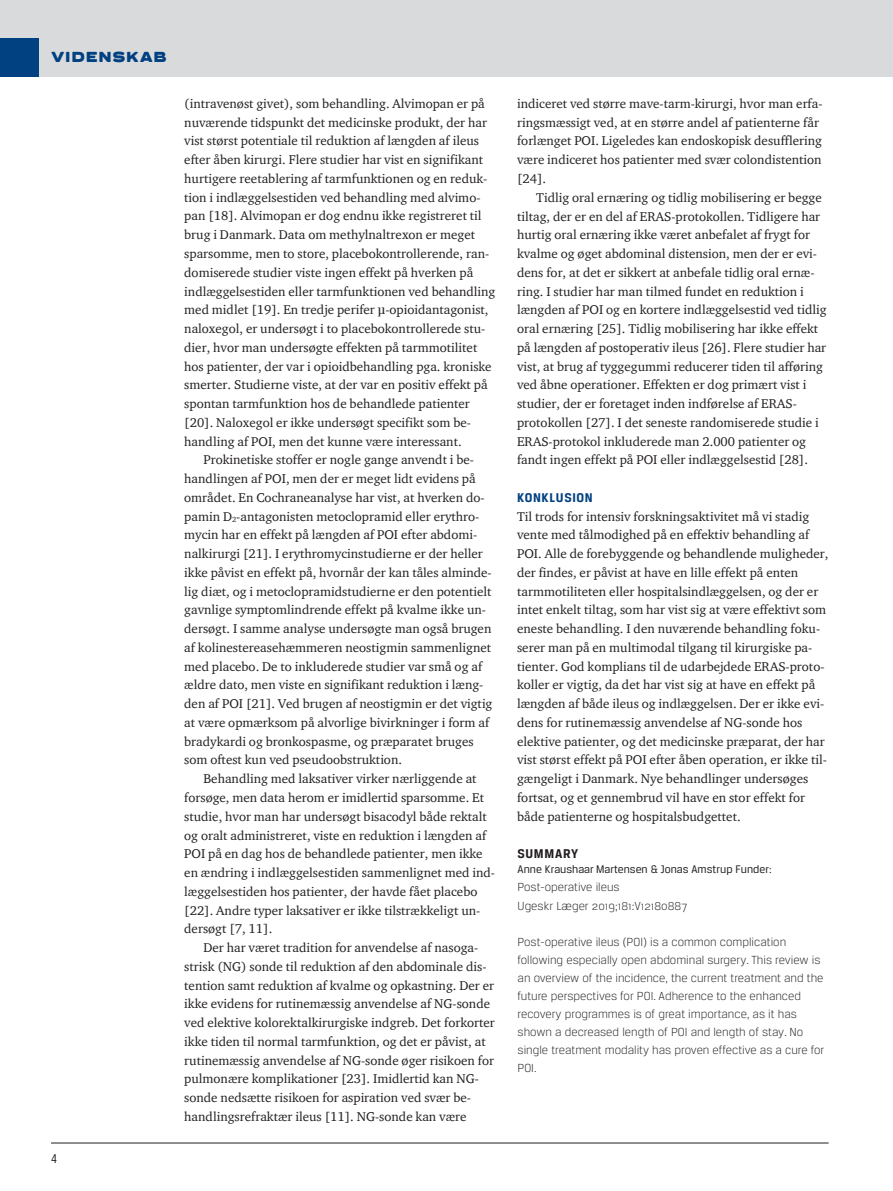
<style>
.page{position:relative;width:893px;height:1191px;background:#fff}
.page>*{position:absolute;margin:0;border:0;box-sizing:border-box;transform-origin:0 0}
.t1{font:900 expanded 15px "Praktika Rnd";letter-spacing:.025em;color:#014081}
.t2{font:700 13.5px "Breuer Text";letter-spacing:.05em;color:#014081}
.t3{font:700 13.5px "Breuer Text";letter-spacing:.045em;color:#231f20}
.t4{font:13.5px "Breuer Condensed";color:#231f20}
.t5{font:13.05px/18.8px "ITC Charter Com";color:#231f20}
.t6{font:300 12.45px/18px "Breuer Text";color:#231f20}
.t7{font:11.7px "Breuer Text";color:#231f20}
</style>
<div class="page">
<hr style="left:51px;top:1142px;width:778px;height:1px;background:#231f20">
<div style="left:0;top:0;width:893px;height:77px;background:#d9dadc"></div>
<div style="left:0;top:38px;width:38px;height:39px;background:#014081"></div>
<p class="t1" style="left:51px;top:43px;width:117px">VIDENSKAB</p>
<p class="t4" style="left:51px;top:1150px;width:7px">4</p>
<p class="t5" style="left:184px;top:94px;width:302px">(intravenøst givet), som behandling. Alvimopan er på</p>
<p class="t5" style="left:184px;top:113px;width:304px">nuværende tidspunkt det medicinske produkt, der har</p>
<p class="t5" style="left:184px;top:131px;width:296px">vist størst potentiale til reduktion af længden af ileus</p>
<p class="t5" style="left:184px;top:150px;width:300px">efter åben kirurgi. Flere studier har vist en signifikant</p>
<p class="t5" style="left:184px;top:169px;width:305px">hurtigere reetablering af tarmfunktionen og en reduk-</p>
<p class="t5" style="left:184px;top:188px;width:298px">tion i indlæggelsestiden ved behandling med alvimo-</p>
<p class="t5" style="left:184px;top:206px;width:299px">pan [18]. Alvimopan er dog endnu ikke registreret til</p>
<p class="t5" style="left:184px;top:225px;width:292px">brug i Danmark. Data om methylnaltrexon er meget</p>
<p class="t5" style="left:184px;top:244px;width:307px">sparsomme, men to store, placebokontrollerende, ran-</p>
<p class="t5" style="left:184px;top:263px;width:291px">domiserede studier viste ingen effekt på hverken på</p>
<p class="t5" style="left:184px;top:281px;width:313px">indlæggelsestiden eller tarmfunktionen ved behandling</p>
<p class="t5" style="left:184px;top:300px;width:306px">med midlet [19]. En tredje perifer μ-opioidantagonist,</p>
<p class="t5" style="left:184px;top:319px;width:303px">naloxegol, er undersøgt i to placebokontrollerede stu-</p>
<p class="t5" style="left:184px;top:338px;width:295px">dier, hvor man undersøgte effekten på tarmmotilitet</p>
<p class="t5" style="left:184px;top:356px;width:309px">hos patienter, der var i opioidbehandling pga. kroniske</p>
<p class="t5" style="left:184px;top:375px;width:305px">smerter. Studierne viste, at der var en positiv effekt på</p>
<p class="t5" style="left:184px;top:394px;width:287px">spontan tarmfunktion hos de behandlede patienter</p>
<p class="t5" style="left:184px;top:413px;width:288px">[20]. Naloxegol er ikke undersøgt specifikt som be-</p>
<p class="t5" style="left:184px;top:431px;width:279px">handling af POI, men det kunne være interessant.</p>
<p class="t5" style="left:203px;top:450px;width:272px">Prokinetiske stoffer er nogle gange anvendt i be-</p>
<p class="t5" style="left:184px;top:469px;width:293px">handlingen af POI, men der er meget lidt evidens på</p>
<p class="t5" style="left:184px;top:488px;width:302px">området. En Cochraneanalyse har vist, at hverken do-</p>
<p class="t5" style="left:184px;top:506px;width:297px">pamin D<sub>2</sub>-antagonisten metoclopramid eller erythro-</p>
<p class="t5" style="left:184px;top:525px;width:294px">mycin har en effekt på længden af POI efter abdomi-</p>
<p class="t5" style="left:184px;top:544px;width:300px">nalkirurgi [21]. I erythromycinstudierne er der heller</p>
<p class="t5" style="left:184px;top:563px;width:309px">ikke påvist en effekt på, hvornår der kan tåles alminde-</p>
<p class="t5" style="left:184px;top:581px;width:309px">lig diæt, og i metoclopramidstudierne er den potentielt</p>
<p class="t5" style="left:184px;top:600px;width:303px">gavnlige symptomlindrende effekt på kvalme ikke un-</p>
<p class="t5" style="left:184px;top:619px;width:309px">dersøgt. I samme analyse undersøgte man også brugen</p>
<p class="t5" style="left:184px;top:638px;width:308px">af kolinestereasehæmmeren neostigmin sammenlignet</p>
<p class="t5" style="left:184px;top:656px;width:299px">med placebo. De to inkluderede studier var små og af</p>
<p class="t5" style="left:184px;top:675px;width:301px">ældre dato, men viste en signifikant reduktion i læng-</p>
<p class="t5" style="left:184px;top:694px;width:310px">den af POI [21]. Ved brugen af neostigmin er det vigtig</p>
<p class="t5" style="left:184px;top:713px;width:307px">at være opmærksom på alvorlige bivirkninger i form af</p>
<p class="t5" style="left:184px;top:731px;width:291px">bradykardi og bronkospasme, og præparatet bruges</p>
<p class="t5" style="left:184px;top:750px;width:219px">som oftest kun ved pseudoobstruktion.</p>
<p class="t5" style="left:203px;top:769px;width:275px">Behandling med laksativer virker nærliggende at</p>
<p class="t5" style="left:184px;top:788px;width:301px">forsøge, men data herom er imidlertid sparsomme. Et</p>
<p class="t5" style="left:184px;top:806px;width:304px">studie, hvor man har undersøgt bisacodyl både rektalt</p>
<p class="t5" style="left:184px;top:825px;width:304px">og oralt administreret, viste en reduktion i længden af</p>
<p class="t5" style="left:184px;top:844px;width:300px">POI på en dag hos de behandlede patienter, men ikke</p>
<p class="t5" style="left:184px;top:863px;width:312px">en ændring i indlæggelsestiden sammenlignet med ind-</p>
<p class="t5" style="left:184px;top:881px;width:295px">læggelsestiden hos patienter, der havde fået placebo</p>
<p class="t5" style="left:184px;top:900px;width:298px">[22]. Andre typer laksativer er ikke tilstrækkeligt un-</p>
<p class="t5" style="left:184px;top:919px;width:90px">dersøgt [7, 11].</p>
<p class="t5" style="left:203px;top:938px;width:276px">Der har været tradition for anvendelse af nasoga-</p>
<p class="t5" style="left:184px;top:956px;width:303px">strisk (NG) sonde til reduktion af den abdominale dis-</p>
<p class="t5" style="left:184px;top:975px;width:311px">tention samt reduktion af kvalme og opkastning. Der er</p>
<p class="t5" style="left:184px;top:994px;width:307px">ikke evidens for rutinemæssig anvendelse af NG-sonde</p>
<p class="t5" style="left:184px;top:1013px;width:312px">ved elektive kolorektalkirurgiske indgreb. Det forkorter</p>
<p class="t5" style="left:184px;top:1031px;width:303px">ikke tiden til normal tarmfunktion, og det er påvist, at</p>
<p class="t5" style="left:184px;top:1050px;width:311px">rutinemæssig anvendelse af NG-sonde øger risikoen for</p>
<p class="t5" style="left:184px;top:1069px;width:296px">pulmonære komplikationer [23]. Imidlertid kan NG-</p>
<p class="t5" style="left:184px;top:1088px;width:288px">sonde nedsætte risikoen for aspiration ved svær be-</p>
<p class="t5" style="left:184px;top:1106px;width:284px">handlingsrefraktær ileus [11]. NG-sonde kan være</p>
<p class="t5" style="left:517px;top:94px;width:307px">indiceret ved større mave-tarm-kirurgi, hvor man erfa&shy;ringsmæssigt ved, at en større andel af patienterne får forlænget POI. Ligeledes kan endoskopisk desufflering være indiceret hos patienter med svær colondistention [24].</p>
<p class="t5" style="left:517px;top:188px;width:311px;text-indent:19px">Tidlig oral ernæring og tidlig mobilisering er begge tiltag, der er en del af ERAS-protokollen. Tidligere har hurtig oral ernæring ikke været anbefalet af frygt for kvalme og øget abdominal distension, men der er evi&shy;dens for, at det er sikkert at anbefale tidlig oral ernæ&shy;ring. I studier har man tilmed fundet en reduktion i længden af POI og en kortere indlæggelsestid ved tidlig oral ernæring [25]. Tidlig mobilisering har ikke effekt på længden af postoperativ ileus [26]. Flere studier har vist, at brug af tyggegummi reducerer tiden til afføring ved åbne operationer. Effekten er dog primært vist i studier, der er foretaget inden indførelse af ERAS&shy;protokollen [27]. I det seneste randomiserede studie i ERAS-protokol inkluderede man 2.000 patienter og fandt ingen effekt på POI eller indlæggelsestid [28].</p>
<p class="t2" style="left:517px;top:490px;width:77px">KONKLUSION</p>
<p class="t5" style="left:517px;top:506px;width:313px">Til trods for intensiv forskningsaktivitet må vi stadig vente med tålmodighed på en effektiv behandling af POI. Alle de forebyggende og behandlende muligheder, der findes, er påvist at have en lille effekt på enten tarmmotiliteten eller hospitalsindlæggelsen, og der er intet enkelt tiltag, som har vist sig at være effektivt som eneste behandling. I den nuværende behandling foku&shy;serer man på en multimodal tilgang til kirurgiske pa&shy;tienter. God komplians til de udarbejdede ERAS-proto&shy;koller er vigtig, da det har vist sig at have en effekt på længden af både ileus og indlæggelsen. Der er ikke evi&shy;dens for rutinemæssig anvendelse af NG-sonde hos elektive patienter, og det medicinske præparat, der har vist størst effekt på POI efter åben operation, er ikke til&shy;gængeligt i Danmark. Nye behandlinger undersøges fortsat, og et gennembrud vil have en stor effekt for både patienterne og hospitalsbudgettet.</p>
<p class="t3" style="left:517px;top:846px;width:63px">SUMMARY</p>
<p class="t7" style="left:518px;top:863px;width:255px">Anne Kraushaar Martensen &amp; Jonas Amstrup Funder:</p>
<p class="t6" style="left:518px;top:878px;width:171px">Post-operative ileus<br>Ugeskr Læger 2019;181:V12180887</p>
<p class="t6" style="left:518px;top:932px;width:308px">Post-operative ileus (POI) is a common complication following especially open abdominal surgery. This review is an overview of the incidence, the current treatment and the future perspectives for POI. Adherence to the enhanced recovery programmes is of great importance, as it has shown a decreased length of POI and length of stay. No single treatment modality has proven effective as a cure for POI.</p>
</div>
